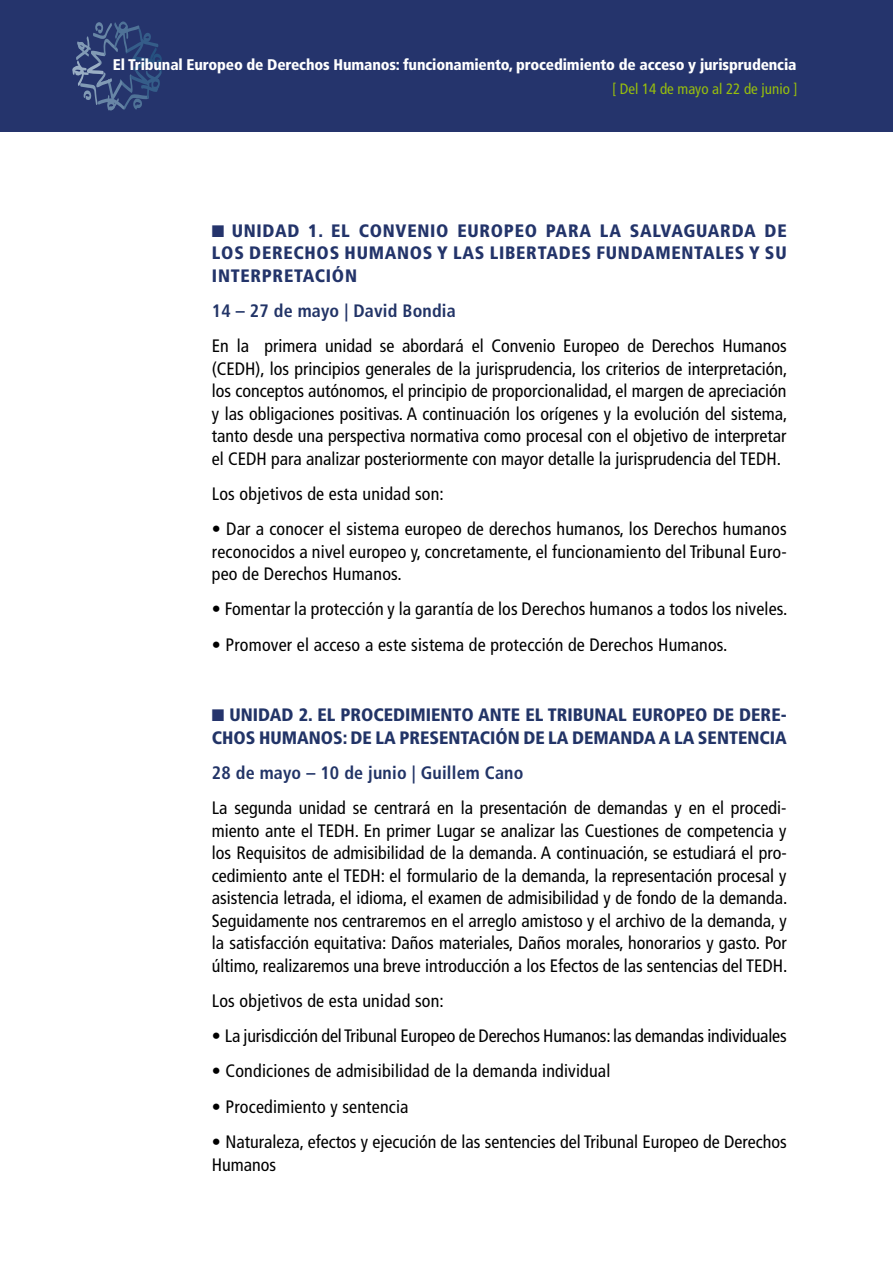
<style>
.page{position:relative;width:893px;height:1263px;background:#fff}
.page>*{position:absolute;margin:0;border:0;box-sizing:border-box;transform-origin:0 0}
.t1{font:condensed 18px/22.5px "Frutiger";letter-spacing:.01em;color:#000;text-align:justify}
.t2{font:900 condensed 18px/22.5px "Frutiger";letter-spacing:.04em;color:#23346a;text-align:justify}
.t3{font:900 condensed 18px/22.5px "Frutiger";color:#223467}
.t4{font:condensed 18px "Frutiger";letter-spacing:-.01em;color:#000}
.t5{font:700 condensed 18px "Frutiger LT Std";letter-spacing:.01em;color:#223467}
.t6{font:900 condensed 15.45px "Frutiger";letter-spacing:-.01em;color:#fff}
.t7{font:condensed 15px "Frutiger";color:#97be0d}
.s1{color:#25346c}
</style>
<div class="page">
<div style="left:0;top:0;width:893px;height:132px;background:#25346c"></div>
<svg style="left:72px;top:21px;width:90px;height:90px"></svg>
<p class="t6" style="left:113px;top:55px;width:685px">El Tribunal Europeo de Derechos Humanos: funcionamiento, procedimiento de acceso y jurisprudencia</p>
<p class="t7" style="left:612px;top:80px;width:187px">[ Del 14 de mayo al 22 de junio ]</p>
<p class="t2" style="left:212px;top:219px;width:576px"><span class="s1">■</span> UNIDAD 1. EL CONVENIO EUROPEO PARA LA SALVAGUARDA DE LOS DERECHOS HUMANOS Y LAS LIBERTADES FUNDAMENTALES Y SU INTERPRETACIÓN</p>
<p class="t5" style="left:212px;top:300px;width:245px">14 – 27 de mayo | David Bondia</p>
<p class="t1" style="left:212px;top:335px;width:577px">En la primera unidad se abordará el Convenio Europeo de Derechos Humanos (CEDH), los principios generales de la jurisprudencia, los criterios de interpretación, los conceptos autónomos, el principio de proporcionalidad, el margen de apreciación y las obligaciones positivas. A continuación los orígenes y la evolución del sistema, tanto desde una perspectiva normativa como procesal con el objetivo de interpretar el CEDH para analizar posteriormente con mayor detalle la jurisprudencia del TEDH.</p>
<p class="t1" style="left:212px;top:482px;width:233px">Los objetivos de esta unidad son:</p>
<p class="t1" style="left:212px;top:518px;width:576px">• Dar a conocer el sistema europeo de derechos humanos, los Derechos humanos reconocidos a nivel europeo y, concretamente, el funcionamiento del Tribunal Euro&shy;peo de Derechos Humanos.</p>
<p class="t1" style="left:212px;top:598px;width:577px">• Fomentar la protección y la garantía de los Derechos humanos a todos los niveles.</p>
<p class="t1" style="left:212px;top:633px;width:517px">• Promover el acceso a este sistema de protección de Derechos Humanos.</p>
<p class="t3" style="left:212px;top:703px;width:576px"><span class="s1">■</span> UNIDAD 2. EL PROCEDIMIENTO ANTE EL TRIBUNAL EUROPEO DE DERE-<br>CHOS HUMANOS: DE LA PRESENTACIÓN DE LA DEMANDA A LA SENTENCIA</p>
<p class="t5" style="left:212px;top:762px;width:313px">28 de mayo – 10 de junio | Guillem Cano</p>
<p class="t1" style="left:212px;top:797px;width:577px">La segunda unidad se centrará en la presentación de demandas y en el procedi&shy;miento ante el TEDH. En primer Lugar se analizar las Cuestiones de competencia y los Requisitos de admisibilidad de la demanda. A continuación, se estudiará el pro&shy;cedimiento ante el TEDH: el formulario de la demanda, la representación procesal y asistencia letrada, el idioma, el examen de admisibilidad y de fondo de la demanda.<br>Seguidamente nos centraremos en el arreglo amistoso y el archivo de la demanda, y la satisfacción equitativa: Daños materiales, Daños morales, honorarios y gasto. Por último, realizaremos una breve introducción a los Efectos de las sentencias del TEDH.</p>
<p class="t1" style="left:212px;top:989px;width:233px">Los objetivos de esta unidad son:</p>
<p class="t4" style="left:212px;top:1025px;width:576px">• La jurisdicción del Tribunal Europeo de Derechos Humanos: las demandas individuales</p>
<p class="t1" style="left:212px;top:1060px;width:400px">• Condiciones de admisibilidad de la demanda individual</p>
<p class="t1" style="left:212px;top:1095px;width:198px">• Procedimiento y sentencia</p>
<p class="t1" style="left:212px;top:1131px;width:576px">• Naturaleza, efectos y ejecución de las sentencies del Tribunal Europeo de Derechos<br>Humanos</p>
</div>
